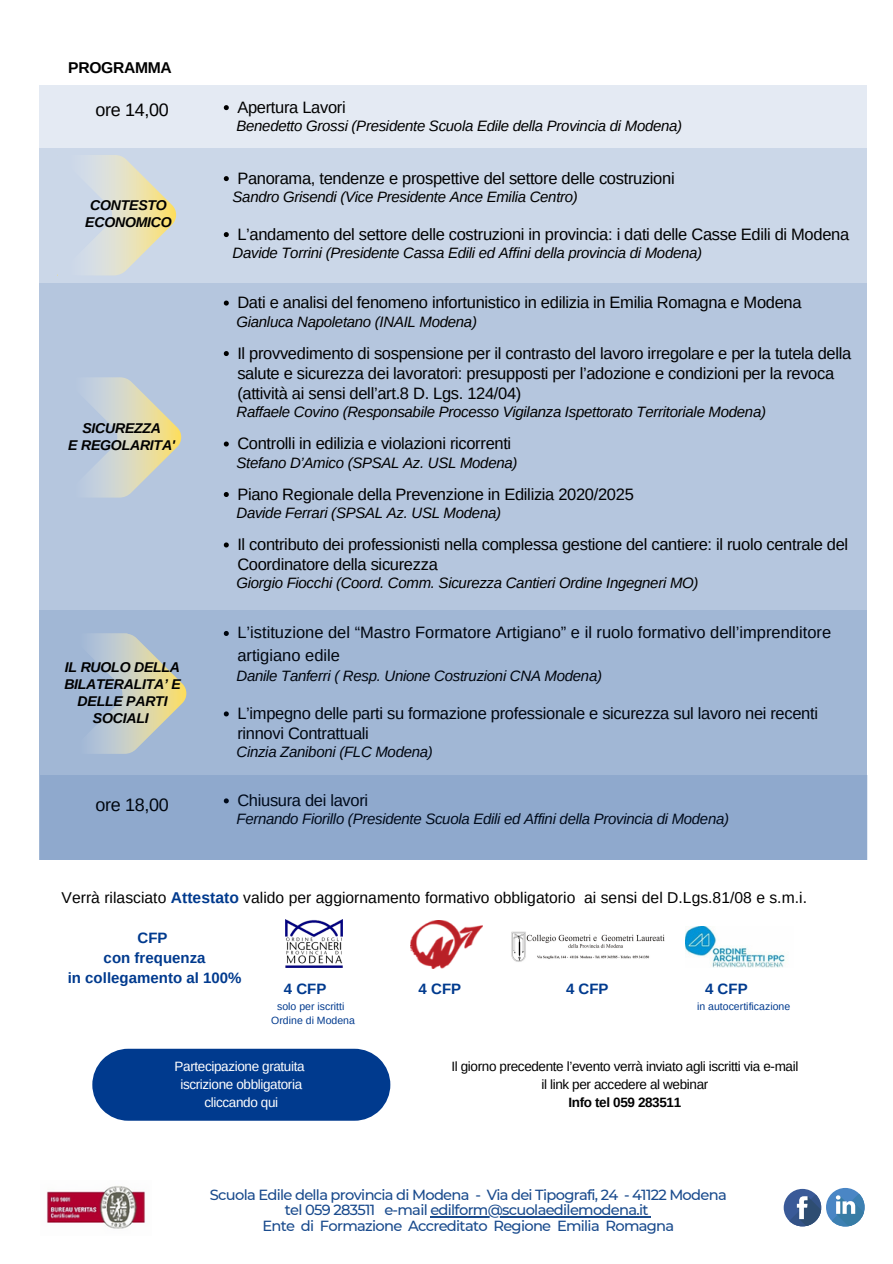
<style>
.page{position:relative;width:893px;height:1264px;background:#fff}
.page>*{position:absolute;margin:0;border:0;box-sizing:border-box;transform-origin:0 0}
.t1{font:18px "Arimo";letter-spacing:-.02em;color:#000}
.t2{font:16.5px/20px "Arimo";letter-spacing:-.02em;color:#000}
.t3{font:16.5px/23px "Arimo";color:#000}
.t4{font:15.6px "Arimo";color:#000}
.t5{font:700 15.6px "Arimo";letter-spacing:-.02em;color:#000}
.t6{font:italic 15px "Arimo";letter-spacing:-.02em;color:#000}
.t7{font:700 15px/20.2px "Arimo";color:#003a8e;text-align:center}
.t8{font:500 14.7px/15.8px "Montserrat";letter-spacing:-.05em;color:#1a4b8d;text-align:center}
.t9{font:italic 700 14.1px/16.8px "Arimo";letter-spacing:-.02em;color:#000;text-align:center}
.t10{font:13.5px/18px "Arimo";letter-spacing:-.025em;color:#000;text-align:center}
.t11{font:13.5px/18px "Arimo";letter-spacing:-.025em;color:#fff;text-align:center}
.t12{font:700 13.5px "Arimo";letter-spacing:-.025em;color:#000}
.t13{font:10.5px "Arimo";color:#003a8e}
.s1{font-weight:700;color:#003a8e}
</style>
<div class="page">
<svg style="left:39px;top:85px;width:827px;height:524px;background:#c0cee3"></svg>
<svg style="left:224px;top:105px;width:5px;height:5px"></svg>
<svg style="left:224px;top:176px;width:5px;height:5px"></svg>
<svg style="left:224px;top:232px;width:5px;height:5px"></svg>
<svg style="left:224px;top:300px;width:5px;height:5px"></svg>
<svg style="left:224px;top:351px;width:5px;height:5px"></svg>
<svg style="left:224px;top:441px;width:5px;height:5px"></svg>
<svg style="left:224px;top:492px;width:5px;height:5px"></svg>
<svg style="left:224px;top:542px;width:5px;height:5px"></svg>
<img style="left:46px;top:1186px;width:99px;height:43px">
<svg style="left:826px;top:1187px;width:38px;height:39px"></svg>
<svg style="left:831px;top:1193px;width:34px;height:34px"></svg>
<svg style="left:783px;top:1188px;width:38px;height:38px"></svg>
<svg style="left:789px;top:1194px;width:33px;height:33px"></svg>
<img style="left:685px;top:926px;width:100px;height:41px">
<img style="left:410px;top:920px;width:72px;height:48px">
<img style="left:285px;top:919px;width:58px;height:48px">
<div style="left:92px;top:1048px;width:298px;height:72px;background:#003a8e"></div>
<div style="left:39px;top:609px;width:827px;height:250px;background:#a1b7d5"></div>
<div style="left:40px;top:775px;width:827px;height:84px;background:#8fa9cd"></div>
<img style="left:512px;top:931px;width:153px;height:31px">
<hr style="left:430px;top:1216px;width:217px;height:1px;background:#1a4b8d">
<svg style="left:57px;top:155px;width:120px;height:120px;background:#d7dbd5"></svg>
<svg style="left:62px;top:377px;width:121px;height:120px;background:#c7cfcd"></svg>
<svg style="left:92px;top:633px;width:95px;height:120px"></svg>
<p class="t5" style="left:68px;top:59px;width:105px">PROGRAMMA</p>
<p class="t1" style="left:96px;top:99px;width:75px">ore 14,00</p>
<p class="t9" style="left:85px;top:197px;width:88px">CONTESTO<br>ECONOMICO</p>
<p class="t9" style="left:68px;top:419px;width:108px">SICUREZZA<br>E REGOLARITA'</p>
<p class="t9" style="left:64px;top:659px;width:118px">IL RUOLO DELLA<br>BILATERALITA’ E<br>DELLE PARTI<br>SOCIALI</p>
<p class="t1" style="left:96px;top:794px;width:75px">ore 18,00</p>
<p class="t2" style="left:237px;top:97px;width:110px">Apertura Lavori</p>
<p class="t6" style="left:236px;top:117px;width:447px">Benedetto Grossi (Presidente Scuola Edile della Provincia di Modena)</p>
<p class="t2" style="left:237px;top:168px;width:439px">Panorama, tendenze e prospettive del settore delle costruzioni</p>
<p class="t6" style="left:232px;top:188px;width:347px">Sandro Grisendi (Vice Presidente Ance Emilia Centro)</p>
<p class="t2" style="left:237px;top:224px;width:613px">L’andamento del settore delle costruzioni in provincia: i dati delle Casse Edili di Modena</p>
<p class="t6" style="left:232px;top:244px;width:471px">Davide Torrini (Presidente Cassa Edili ed Affini della provincia di Modena)</p>
<p class="t2" style="left:237px;top:292px;width:565px">Dati e analisi del fenomeno infortunistico in edilizia in Emilia Romagna e Modena</p>
<p class="t2" style="left:237px;top:343px;width:615px">Il provvedimento di sospensione per il contrasto del lavoro irregolare e per la tutela della salute e sicurezza dei lavoratori: presupposti per l’adozione e condizioni per la revoca (attività ai sensi dell’art.8 D. Lgs. 124/04)</p>
<p class="t2" style="left:237px;top:433px;width:275px">Controlli in edilizia e violazioni ricorrenti</p>
<p class="t2" style="left:237px;top:484px;width:398px">Piano Regionale della Prevenzione in Edilizia 2020/2025</p>
<p class="t2" style="left:237px;top:534px;width:612px">Il contributo dei professionisti nella complessa gestione del cantiere: il ruolo centrale del<br>Coordinatore della sicurezza</p>
<p class="t6" style="left:236px;top:313px;width:242px">Gianluca Napoletano (INAIL Modena)</p>
<p class="t6" style="left:236px;top:403px;width:531px">Raffaele Covino (Responsabile Processo Vigilanza Ispettorato Territoriale Modena)</p>
<p class="t6" style="left:236px;top:454px;width:282px">Stefano D’Amico (SPSAL Az. USL Modena)</p>
<p class="t6" style="left:236px;top:504px;width:266px">Davide Ferrari (SPSAL Az. USL Modena)</p>
<p class="t6" style="left:236px;top:575px;width:463px">Giorgio Fiocchi (Coord. Comm. Sicurezza Cantieri Ordine Ingegneri MO)</p>
<p class="t3" style="left:237px;top:621px;width:595px">L’istituzione del “Mastro Formatore Artigiano” e il ruolo formativo dell’imprenditore artigiano edile</p>
<p class="t6" style="left:236px;top:668px;width:367px">Danile Tanferri ( Resp. Unione Costruzioni CNA Modena)</p>
<p class="t2" style="left:237px;top:703px;width:582px">L’impegno delle parti su formazione professionale e sicurezza sul lavoro nei recenti rinnovi Contrattuali</p>
<p class="t6" style="left:236px;top:743px;width:198px">Cinzia Zaniboni (FLC Modena)</p>
<p class="t2" style="left:237px;top:790px;width:132px">Chiusura dei lavori</p>
<p class="t6" style="left:236px;top:810px;width:494px">Fernando Fiorillo (Presidente Scuola Edili ed Affini della Provincia di Modena)</p>
<p class="t4" style="left:62px;top:889px;width:746px">Verrà rilasciato <span class="s1">Attestato</span> valido per aggiornamento formativo obbligatorio ai sensi del D.Lgs.81/08 e s.m.i.</p>
<p class="t7" style="left:68px;top:927px;width:175px">CFP<br>con frequenza<br>in collegamento al 100%</p>
<p class="t7" style="left:284px;top:979px;width:44px">4 CFP</p>
<p class="t7" style="left:418px;top:979px;width:44px">4 CFP</p>
<p class="t7" style="left:566px;top:979px;width:44px">4 CFP</p>
<p class="t7" style="left:705px;top:979px;width:44px">4 CFP</p>
<p class="t13" style="left:277px;top:1000px;width:69px">solo per iscritti</p>
<p class="t13" style="left:697px;top:1000px;width:95px">in autocertificazione</p>
<p class="t13" style="left:271px;top:1014px;width:85px">Ordine di Modena</p>
<p class="t11" style="left:175px;top:1057px;width:131px">Partecipazione gratuita iscrizione obbligatoria cliccando qui</p>
<p class="t10" style="left:451px;top:1057px;width:348px">Il giorno precedente l’evento verrà inviato agli iscritti via e-mail il link per accedere al webinar</p>
<p class="t12" style="left:568px;top:1094px;width:114px">Info tel 059 283511</p>
<p class="t8" style="left:210px;top:1186px;width:518px">Scuola Edile della provincia di Modena - Via dei Tipografi, 24 - 41122 Modena tel 059 283511 e-mail edilform@scuolaedilemodena.it<br>Ente di Formazione Accreditato Regione Emilia Romagna</p>
</div>
